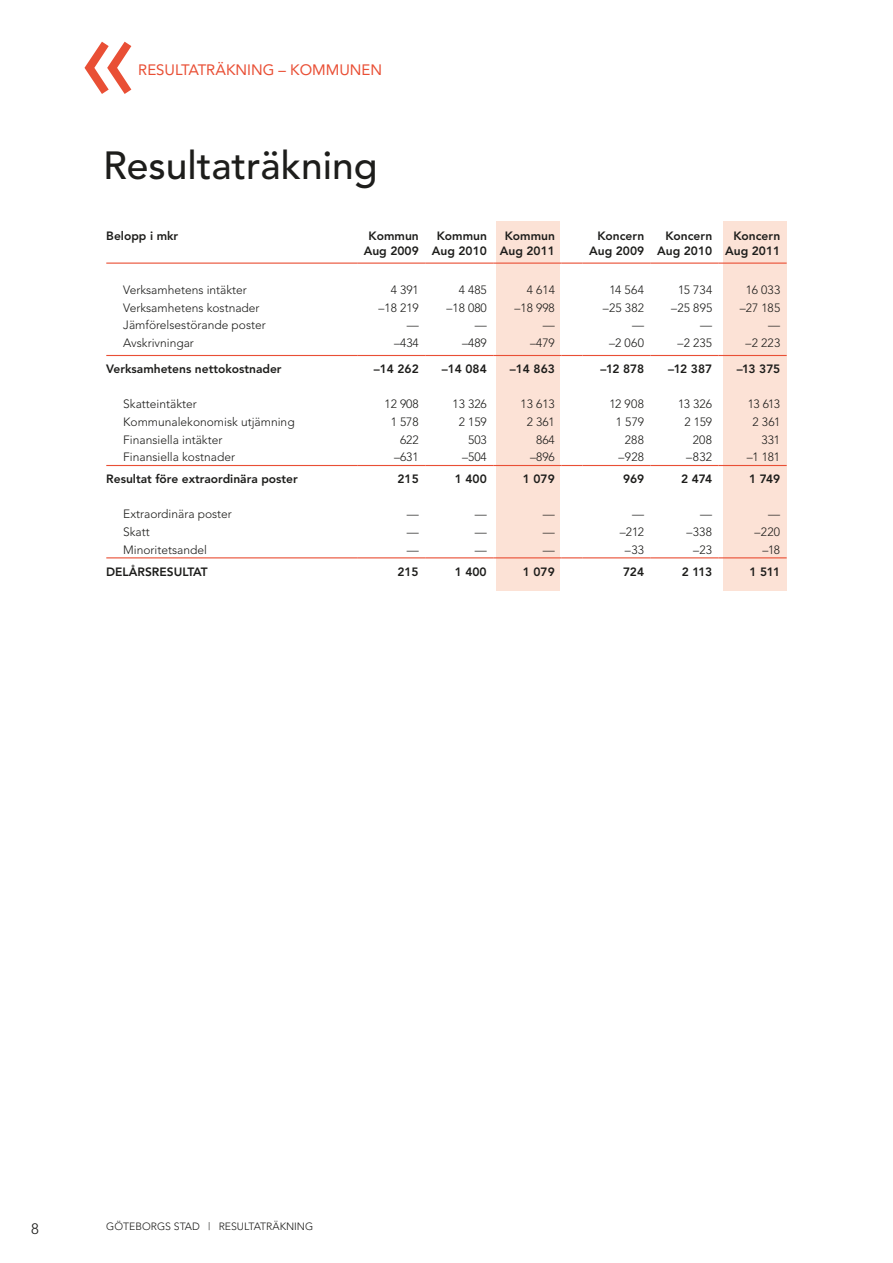
<style>
.page{position:relative;width:893px;height:1263px;background:#fff}
.page>*{position:absolute;margin:0;border:0;box-sizing:border-box;transform-origin:0 0}
.t1{font:122.1px "Avenir";color:#e94f35}
.t2{font:500 39px "Avenir";color:#1d1d1b}
.t3{font:15px "Avenir";color:#e94f35}
.t4{font:300 15px "Avenir";color:#1d1d1b}
.t5{font:300 12px "Avenir";color:#1d1d1b}
.t6{font:800 12px/15px "Avenir";color:#1d1d1b;text-align:center}
.t7{font:300 10.5px "Avenir";color:#1d1d1b}
</style>
<div class="page">
<div style="left:723px;top:221px;width:64px;height:370px;background:#fce2d6"></div>
<div style="left:496px;top:221px;width:64px;height:370px;background:#fce2d6"></div>
<hr style="left:106px;top:263px;width:251px;height:1px;background:#e94f35">
<hr style="left:357px;top:263px;width:68px;height:1px;background:#e94f35">
<hr style="left:425px;top:263px;width:68px;height:1px;background:#e94f35">
<hr style="left:493px;top:263px;width:68px;height:1px;background:#e94f35">
<svg style="left:561px;top:263px;width:22px;height:1px"></svg>
<hr style="left:583px;top:263px;width:68px;height:1px;background:#e94f35">
<hr style="left:651px;top:263px;width:68px;height:1px;background:#e94f35">
<hr style="left:719px;top:263px;width:68px;height:1px;background:#e94f35">
<hr style="left:106px;top:355px;width:251px;height:1px;background:#e94f35">
<hr style="left:357px;top:355px;width:68px;height:1px;background:#e94f35">
<hr style="left:425px;top:355px;width:68px;height:1px;background:#e94f35">
<hr style="left:493px;top:355px;width:68px;height:1px;background:#e94f35">
<svg style="left:561px;top:355px;width:22px;height:1px"></svg>
<hr style="left:583px;top:355px;width:68px;height:1px;background:#e94f35">
<hr style="left:651px;top:355px;width:68px;height:1px;background:#e94f35">
<hr style="left:719px;top:355px;width:68px;height:1px;background:#e94f35">
<hr style="left:106px;top:465px;width:251px;height:1px;background:#e94f35">
<hr style="left:357px;top:465px;width:68px;height:1px;background:#e94f35">
<hr style="left:425px;top:465px;width:68px;height:1px;background:#e94f35">
<hr style="left:493px;top:465px;width:68px;height:1px;background:#e94f35">
<svg style="left:561px;top:465px;width:22px;height:1px"></svg>
<hr style="left:583px;top:465px;width:68px;height:1px;background:#e94f35">
<hr style="left:651px;top:465px;width:68px;height:1px;background:#e94f35">
<hr style="left:719px;top:465px;width:68px;height:1px;background:#e94f35">
<hr style="left:106px;top:557px;width:251px;height:1px;background:#e94f35">
<hr style="left:357px;top:557px;width:68px;height:1px;background:#e94f35">
<hr style="left:425px;top:557px;width:68px;height:1px;background:#e94f35">
<hr style="left:493px;top:557px;width:68px;height:1px;background:#e94f35">
<svg style="left:561px;top:557px;width:22px;height:1px"></svg>
<hr style="left:583px;top:557px;width:68px;height:1px;background:#e94f35">
<hr style="left:651px;top:557px;width:68px;height:1px;background:#e94f35">
<hr style="left:719px;top:557px;width:68px;height:1px;background:#e94f35">
<h1 class="t1" style="left:138px;top:152px;width:63px;rotate:-180deg">»</h1>
<p class="t3" style="left:138px;top:61px;width:245px">RESULTATRÄKNING – KOMMUNEN</p>
<h2 class="t2" style="left:103px;top:143px;width:276px">Resultaträkning</h2>
<p class="t6" style="left:106px;top:228px;width:73px">Belopp i mkr</p>
<p class="t6" style="left:364px;top:228px;width:57px">Kommun<br>Aug 2009</p>
<p class="t6" style="left:432px;top:228px;width:57px">Kommun<br>Aug 2010</p>
<p class="t6" style="left:500px;top:228px;width:57px">Kommun<br>Aug 2011</p>
<p class="t6" style="left:589px;top:228px;width:57px;text-align:right">Koncern<br>Aug 2009</p>
<p class="t6" style="left:657px;top:228px;width:57px;text-align:right">Koncern<br>Aug 2010</p>
<p class="t6" style="left:725px;top:228px;width:57px;text-align:right">Koncern<br>Aug 2011</p>
<p class="t5" style="left:123px;top:283px;width:125px">Verksamhetens intäkter</p>
<p class="t5" style="left:391px;top:283px;width:30px">4 391</p>
<p class="t5" style="left:459px;top:283px;width:30px">4 485</p>
<p class="t5" style="left:527px;top:283px;width:30px">4 614</p>
<p class="t5" style="left:609px;top:283px;width:36px">14 564</p>
<p class="t5" style="left:678px;top:283px;width:36px">15 734</p>
<p class="t5" style="left:746px;top:283px;width:36px">16 033</p>
<p class="t5" style="left:123px;top:301px;width:138px">Verksamhetens kostnader</p>
<p class="t5" style="left:378px;top:301px;width:42px">–18 219</p>
<p class="t5" style="left:446px;top:301px;width:42px">–18 080</p>
<p class="t5" style="left:515px;top:301px;width:42px">–18 998</p>
<p class="t5" style="left:603px;top:301px;width:43px">–25 382</p>
<p class="t5" style="left:671px;top:301px;width:43px">–25 895</p>
<p class="t5" style="left:740px;top:301px;width:42px">–27 185</p>
<p class="t5" style="left:123px;top:318px;width:144px">Jämförelsestörande poster</p>
<p class="t5" style="left:407px;top:318px;width:13px">—</p>
<p class="t5" style="left:475px;top:318px;width:13px">—</p>
<p class="t5" style="left:543px;top:318px;width:13px">—</p>
<p class="t5" style="left:632px;top:318px;width:13px">—</p>
<p class="t5" style="left:700px;top:318px;width:13px">—</p>
<p class="t5" style="left:768px;top:318px;width:13px">—</p>
<p class="t5" style="left:123px;top:336px;width:72px">Avskrivningar</p>
<p class="t5" style="left:394px;top:336px;width:26px">–434</p>
<p class="t5" style="left:462px;top:336px;width:26px">–489</p>
<p class="t5" style="left:530px;top:336px;width:26px">–479</p>
<p class="t5" style="left:609px;top:336px;width:37px">–2 060</p>
<p class="t5" style="left:677px;top:336px;width:36px">–2 235</p>
<p class="t5" style="left:745px;top:336px;width:36px">–2 223</p>
<p class="t6" style="left:106px;top:361px;width:177px">Verksamhetens nettokostnader</p>
<p class="t6" style="left:374px;top:361px;width:47px">–14 262</p>
<p class="t6" style="left:442px;top:361px;width:47px">–14 084</p>
<p class="t6" style="left:510px;top:361px;width:47px">–14 863</p>
<p class="t6" style="left:600px;top:361px;width:45px">–12 878</p>
<p class="t6" style="left:668px;top:361px;width:45px">–12 387</p>
<p class="t6" style="left:737px;top:361px;width:45px">–13 375</p>
<p class="t5" style="left:123px;top:397px;width:75px">Skatteintäkter</p>
<p class="t5" style="left:384px;top:397px;width:36px">12 908</p>
<p class="t5" style="left:452px;top:397px;width:36px">13 326</p>
<p class="t5" style="left:520px;top:397px;width:36px">13 613</p>
<p class="t5" style="left:609px;top:397px;width:36px">12 908</p>
<p class="t5" style="left:678px;top:397px;width:36px">13 326</p>
<p class="t5" style="left:748px;top:397px;width:34px">13 613</p>
<p class="t5" style="left:123px;top:415px;width:173px">Kommunalekonomisk utjämning</p>
<p class="t5" style="left:391px;top:415px;width:30px">1 578</p>
<p class="t5" style="left:459px;top:415px;width:30px">2 159</p>
<p class="t5" style="left:527px;top:415px;width:30px">2 361</p>
<p class="t5" style="left:616px;top:415px;width:30px">1 579</p>
<p class="t5" style="left:685px;top:415px;width:29px">2 159</p>
<p class="t5" style="left:752px;top:415px;width:29px">2 361</p>
<p class="t5" style="left:123px;top:432px;width:101px">Finansiella intäkter</p>
<p class="t5" style="left:400px;top:432px;width:20px">622</p>
<p class="t5" style="left:468px;top:432px;width:20px">503</p>
<p class="t5" style="left:536px;top:432px;width:20px">864</p>
<p class="t5" style="left:625px;top:432px;width:21px">288</p>
<p class="t5" style="left:693px;top:432px;width:21px">208</p>
<p class="t5" style="left:761px;top:432px;width:20px">331</p>
<p class="t5" style="left:123px;top:450px;width:113px">Finansiella kostnader</p>
<p class="t5" style="left:394px;top:450px;width:26px">–631</p>
<p class="t5" style="left:462px;top:450px;width:26px">–504</p>
<p class="t5" style="left:530px;top:450px;width:26px">–896</p>
<p class="t5" style="left:619px;top:450px;width:27px">–928</p>
<p class="t5" style="left:686px;top:450px;width:27px">–832</p>
<p class="t5" style="left:747px;top:450px;width:35px">–1 181</p>
<p class="t6" style="left:106px;top:471px;width:193px">Resultat före extraordinära poster</p>
<p class="t6" style="left:397px;top:471px;width:23px">215</p>
<p class="t6" style="left:455px;top:471px;width:33px">1 400</p>
<p class="t6" style="left:523px;top:471px;width:33px">1 079</p>
<p class="t6" style="left:623px;top:471px;width:23px">969</p>
<p class="t6" style="left:681px;top:471px;width:32px">2 474</p>
<p class="t6" style="left:749px;top:471px;width:33px">1 749</p>
<p class="t5" style="left:123px;top:507px;width:110px">Extraordinära poster</p>
<p class="t5" style="left:407px;top:507px;width:13px">—</p>
<p class="t5" style="left:475px;top:507px;width:13px">—</p>
<p class="t5" style="left:543px;top:507px;width:13px">—</p>
<p class="t5" style="left:632px;top:507px;width:13px">—</p>
<p class="t5" style="left:700px;top:507px;width:13px">—</p>
<p class="t5" style="left:768px;top:507px;width:13px">—</p>
<p class="t5" style="left:123px;top:525px;width:28px">Skatt</p>
<p class="t5" style="left:407px;top:525px;width:13px">—</p>
<p class="t5" style="left:475px;top:525px;width:13px">—</p>
<p class="t5" style="left:543px;top:525px;width:13px">—</p>
<p class="t5" style="left:620px;top:525px;width:26px">–212</p>
<p class="t5" style="left:686px;top:525px;width:27px">–338</p>
<p class="t5" style="left:755px;top:525px;width:27px">–220</p>
<p class="t5" style="left:123px;top:542px;width:85px">Minoritetsandel</p>
<p class="t5" style="left:407px;top:542px;width:13px">—</p>
<p class="t5" style="left:475px;top:542px;width:13px">—</p>
<p class="t5" style="left:543px;top:542px;width:13px">—</p>
<p class="t5" style="left:625px;top:542px;width:21px">–33</p>
<p class="t5" style="left:693px;top:542px;width:20px">–23</p>
<p class="t5" style="left:762px;top:542px;width:19px">–18</p>
<p class="t6" style="left:106px;top:564px;width:103px">Delårsresultat</p>
<p class="t6" style="left:397px;top:564px;width:23px">215</p>
<p class="t6" style="left:455px;top:564px;width:33px">1 400</p>
<p class="t6" style="left:523px;top:564px;width:33px">1 079</p>
<p class="t6" style="left:623px;top:564px;width:23px">724</p>
<p class="t6" style="left:682px;top:564px;width:32px">2 113</p>
<p class="t6" style="left:749px;top:564px;width:32px">1 511</p>
<p class="t4" style="left:31px;top:1219px;width:9px">8</p>
<p class="t7" style="left:106px;top:1220px;width:208px">GÖTEBORGS STAD | RESULTATRÄKNING</p>
</div>
